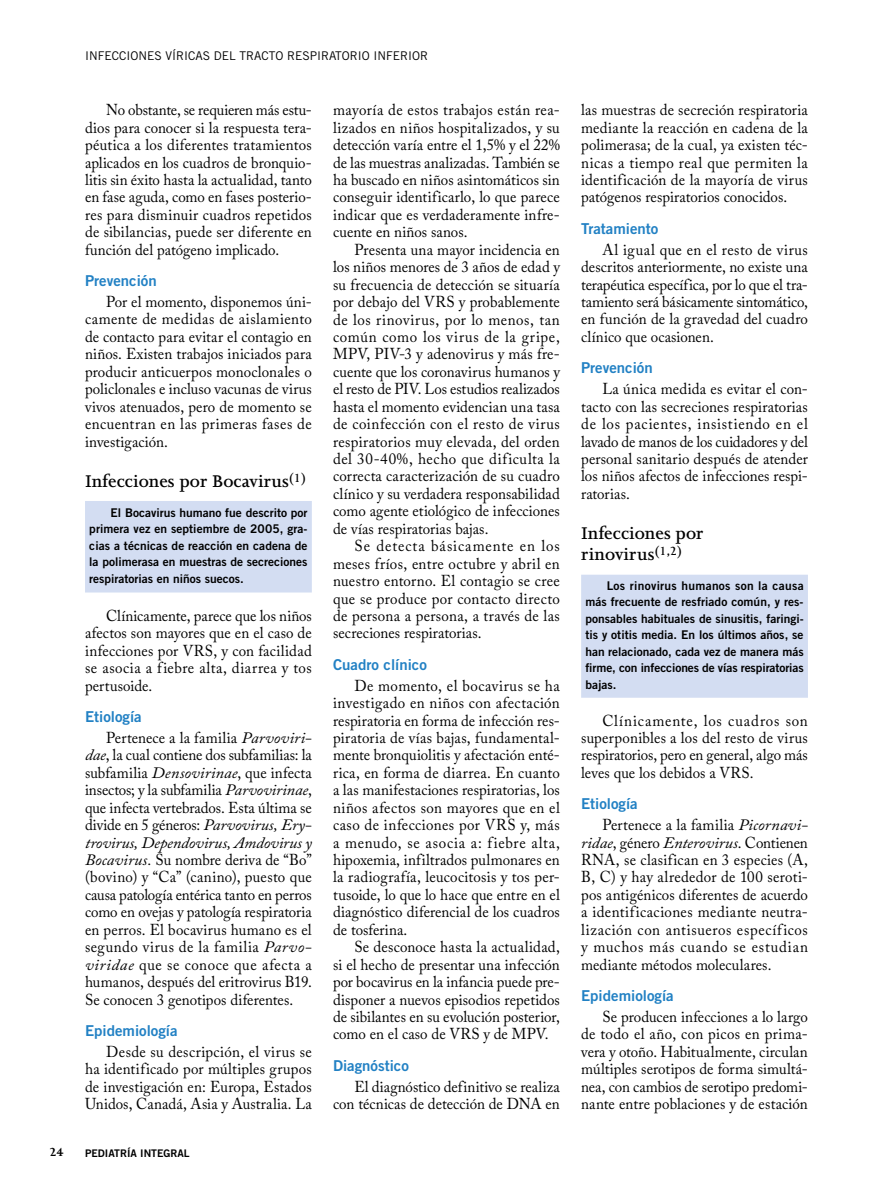
<style>
.page{position:relative;width:893px;height:1191px;background:#fff}
.page>*{position:absolute;margin:0;border:0;box-sizing:border-box;transform-origin:0 0}
.t1{font:600 19.5px/21px "Joanna MT Std";color:#000}
.t2{font:15.75px/17.4px "Adobe Caslon Pro";letter-spacing:.005em;color:#000;text-align:justify;scale:.95 1}
.t3{font:15px "Trade Gothic Bold Two";color:#2281c4}
.t4{font:700 13.5px "Joanna MT Std";color:#000}
.t5{font:12px/16.5px "Trade Gothic Bold Two";color:#000;text-align:justify}
.t6{font:12px "Trade Gothic";color:#000}
.t7{font:10.5px "Trade Gothic Bold Two";color:#000}
.s1{font-style:italic}
</style>
<div class="page">
<div style="left:85px;top:501px;width:227px;height:91px;background:#d3ddf2"></div>
<div style="left:581px;top:574px;width:227px;height:123px;background:#d3ddf2"></div>
<p class="t6" style="left:85px;top:49px;width:345px">INFECCIONES VÍRICAS DEL TRACTO RESPI RATORIO I NFERIOR</p>
<p class="t2" style="left:85px;top:101px;width:240px;text-indent:21px">No obstante, se requieren más estu&shy;dios para conocer si la respuesta tera&shy;péutica a los diferentes tratamientos aplicados en los cuadros de bronquio&shy;litis sin éxito hasta la actualidad, tanto en fase aguda, como en fases posterio&shy;res para disminuir cuadros repetidos de sibilancias, puede ser diferente en función del patógeno implicado.</p>
<p class="t3" style="left:85px;top:271px;width:73px">Prevención</p>
<p class="t2" style="left:85px;top:293px;width:240px;text-indent:21px">Por el momento, disponemos úni&shy;camente de medidas de aislamiento de contacto para evitar el contagio en niños. Existen trabajos iniciados para producir anticuerpos monoclonales o policlonales e incluso vacunas de virus vivos atenuados, pero de momento se encuentran en las primeras fases de investigación.</p>
<p class="t1" style="left:85px;top:470px;width:223px">Infecciones por Bocavirus<sup>(1)</sup></p>
<p class="t5" style="left:89px;top:504px;width:220px;text-indent:21px">El Bocavirus humano fue descrito por primera vez en septiembre de 2005, gra&shy;cias a técnicas de reacción en cadena de la polimerasa en muestras de secreciones respiratorias en niños suecos.</p>
<p class="t2" style="left:85px;top:607px;width:240px;text-indent:21px">Clínicamente, parece que los niños afectos son mayores que en el caso de infecciones por VRS, y con facilidad se asocia a fiebre alta, diarrea y tos pertusoide.</p>
<p class="t3" style="left:85px;top:707px;width:58px">Etiología</p>
<p class="t2" style="left:85px;top:729px;width:240px;text-indent:21px">Pertenece a la familia <span class="s1">Parvoviri&shy;dae</span>, la cual contiene dos subfamilias: la subfamilia <span class="s1">Densovirinae</span>, que infecta insectos; y la subfamilia <span class="s1">Parvovirinae</span>, que infecta vertebrados. Esta última se divide en 5 géneros: <span class="s1">Parvovirus, Ery&shy;trovirus, Dependovirus, Amdovirus y Bocavirus.</span> Su nombre deriva de “Bo” (bovino) y “Ca” (canino), puesto que causa patología entérica tanto en perros como en ovejas y patología respiratoria en perros. El bocavirus humano es el segundo virus de la familia <span class="s1">Parvo&shy;viridae</span> que se conoce que afecta a humanos, después del eritrovirus B19.<br>Se conocen 3 genotipos diferentes.</p>
<p class="t3" style="left:85px;top:1021px;width:94px">Epidemiología</p>
<p class="t2" style="left:85px;top:1042px;width:240px;text-indent:21px">Desde su descripción, el virus se ha identificado por múltiples grupos de investigación en: Europa, Estados Unidos, Canadá, Asia y Australia. La</p>
<p class="t4" style="left:49px;top:1144px;width:16px">24</p>
<p class="t7" style="left:85px;top:1146px;width:106px">PEDIATRÍA INTEGRAL</p>
<p class="t2" style="left:333px;top:101px;width:240px">mayoría de estos trabajos están rea&shy;lizados en niños hospitalizados, y su detección varía entre el 1,5% y el 22% de las muestras analizadas. También se ha buscado en niños asintomáticos sin conseguir identificarlo, lo que parece indicar que es verdaderamente infre&shy;cuente en niños sanos.</p>
<p class="t2" style="left:333px;top:241px;width:240px;text-indent:21px">Presenta una mayor incidencia en los niños menores de 3 años de edad y su frecuencia de detección se situaría por debajo del VRS y probablemente de los rinovirus, por lo menos, tan común como los virus de la gripe, MPV, PIV-3 y adenovirus y más fre&shy;cuente que los coronavirus humanos y el resto de PIV. Los estudios realizados hasta el momento evidencian una tasa de coinfección con el resto de virus respiratorios muy elevada, del orden del 30-40%, hecho que dificulta la correcta caracterización de su cuadro clínico y su verdadera responsabilidad como agente etiológico de infecciones de vías respiratorias bajas.</p>
<p class="t2" style="left:333px;top:537px;width:240px;text-indent:21px">Se detecta básicamente en los meses fríos, entre octubre y abril en nuestro entorno. El contagio se cree que se produce por contacto directo de persona a persona, a través de las secreciones respiratorias.</p>
<p class="t3" style="left:333px;top:655px;width:95px">Cuadro clínico</p>
<p class="t2" style="left:333px;top:676px;width:240px;text-indent:21px">De momento, el bocavirus se ha investigado en niños con afectación respiratoria en forma de infección res&shy;piratoria de vías bajas, fundamental&shy;mente bronquiolitis y afectación enté&shy;rica, en forma de diarrea. En cuanto a las manifestaciones respiratorias, los niños afectos son mayores que en el caso de infecciones por VRS y, más a menudo, se asocia a: fiebre alta, hipoxemia, infiltrados pulmonares en la radiografía, leucocitosis y tos per&shy;tusoide, lo que lo hace que entre en el diagnóstico diferencial de los cuadros de tosferina.</p>
<p class="t2" style="left:333px;top:938px;width:240px;text-indent:21px">Se desconoce hasta la actualidad, si el hecho de presentar una infección por bocavirus en la infancia puede pre&shy;disponer a nuevos episodios repetidos de sibilantes en su evolución posterior, como en el caso de VRS y de MPV.</p>
<p class="t3" style="left:333px;top:1056px;width:77px">Diagnóstico</p>
<p class="t2" style="left:333px;top:1077px;width:240px;text-align:right">El diagnóstico definitivo se realiza con técnicas de detección de DNA en</p>
<p class="t2" style="left:581px;top:101px;width:240px">las muestras de secreción respiratoria mediante la reacción en cadena de la polimerasa; de la cual, ya existen téc&shy;nicas a tiempo real que permiten la identificación de la mayoría de virus patógenos respiratorios conocidos.</p>
<p class="t3" style="left:581px;top:219px;width:79px">Tratamiento</p>
<p class="t2" style="left:581px;top:241px;width:240px;text-indent:21px">Al igual que en el resto de virus descritos anteriormente, no existe una terapéutica específica, por lo que el tra&shy;tamiento será básicamente sintomático, en función de la gravedad del cuadro clínico que ocasionen.</p>
<p class="t3" style="left:581px;top:359px;width:73px">Prevención</p>
<p class="t2" style="left:581px;top:380px;width:240px;text-indent:21px">La única medida es evitar el con&shy;tacto con las secreciones respiratorias de los pacientes, insistiendo en el lavado de manos de los cuidadores y del personal sanitario después de atender los niños afectos de infecciones respi&shy;ratorias.</p>
<p class="t1" style="left:581px;top:523px;width:124px">Infecciones por rinovirus<sup>(1,2)</sup></p>
<p class="t5" style="left:585px;top:577px;width:220px;text-indent:21px">Los rinovirus humanos son la causa más frecuente de resfriado común, y res&shy;ponsables habituales de sinusitis, faringi&shy;tis y otitis media. En los últimos años, se han relacionado, cada vez de manera más firme, con infecciones de vías respiratorias bajas.</p>
<p class="t2" style="left:581px;top:711px;width:240px;text-indent:21px">Clínicamente, los cuadros son superponibles a los del resto de virus respiratorios, pero en general, algo más leves que los debidos a VRS.</p>
<p class="t3" style="left:581px;top:794px;width:58px">Etiología</p>
<p class="t2" style="left:581px;top:816px;width:240px;text-indent:21px">Pertenece a la familia <span class="s1">Picornavi&shy;ridae</span>, género <span class="s1">Enterovirus</span>. Contienen RNA, se clasifican en 3 especies (A, B, C) y hay alrededor de 100 seroti&shy;pos antigénicos diferentes de acuerdo a identificaciones mediante neutra&shy;lización con antisueros específicos y muchos más cuando se estudian mediante métodos moleculares.</p>
<p class="t3" style="left:581px;top:986px;width:94px">Epidemiología</p>
<p class="t2" style="left:581px;top:1007px;width:240px;text-indent:21px">Se producen infecciones a lo largo de todo el año, con picos en prima&shy;vera y otoño. Habitualmente, circulan múltiples serotipos de forma simultá&shy;nea, con cambios de serotipo predomi&shy;nante entre poblaciones y de estación</p>
</div>
